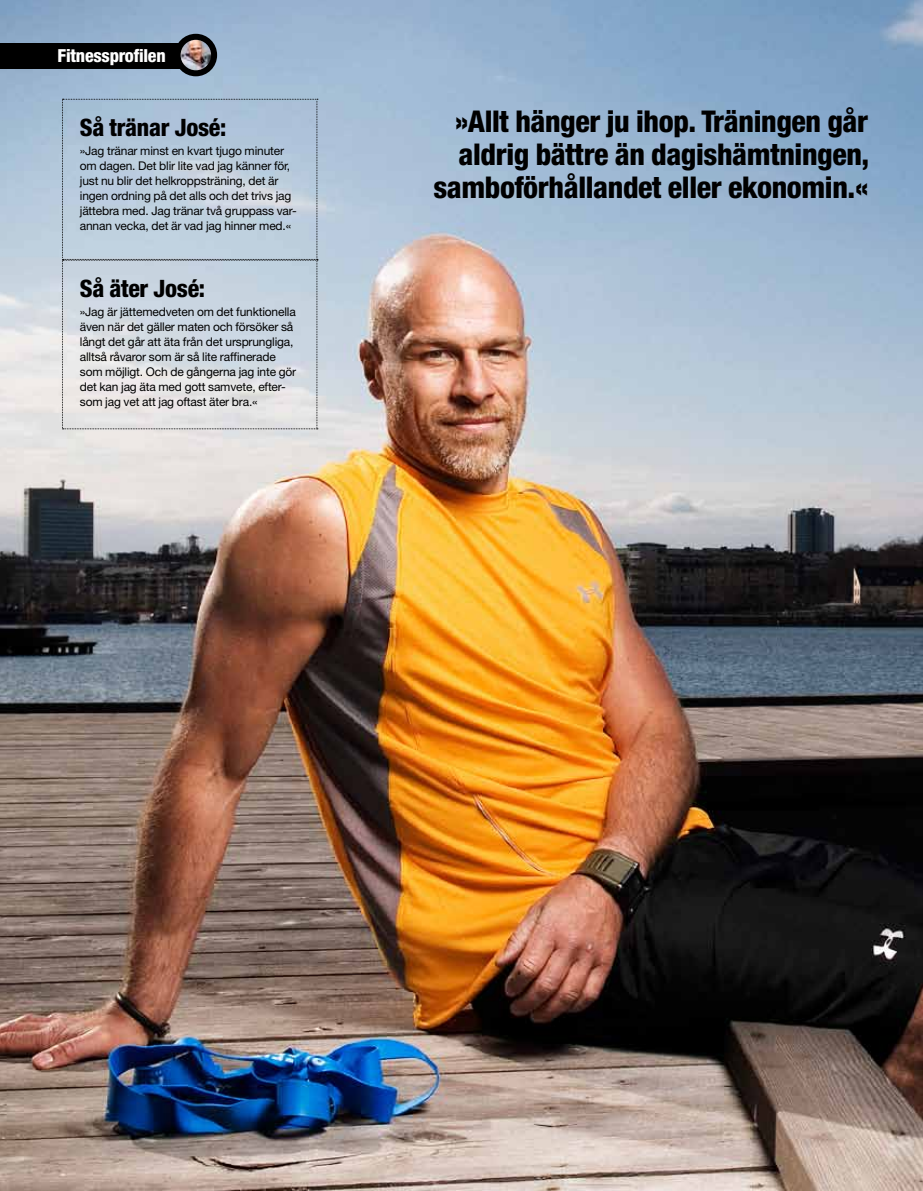
<style>
.page{position:relative;width:923px;height:1191px;background:#fff}
.page>*{position:absolute;margin:0;border:0;box-sizing:border-box;transform-origin:0 0}
.t1{font:800 condensed 30px/33px "Helvetica Neue LT";letter-spacing:-.015em;color:#000;text-align:right}
.t2{font:800 condensed 24px "Helvetica Neue LT";letter-spacing:-.015em;color:#000}
.t3{font:800 condensed 18px "Helvetica Neue LT";letter-spacing:-.015em;color:#fff}
.t4{font:12px/15px "Helvetica Neue";letter-spacing:-.015em;color:#000}
</style>
<div class="page">
<img style="left:0;top:0;width:923px;height:1191px">
<div style="left:0;top:43px;width:181px;height:26px;background:#000"></div>
<img style="left:178px;top:37px;width:36px;height:36px;border-radius:18px">
<div style="left:175px;top:34px;width:42px;height:42px;border:6px solid #000;border-radius:50%"></div>
<svg style="left:62px;top:99px;width:256px;height:330px;background:#c6d2dd"></svg>
<h3 class="t3" style="left:58px;top:44px;width:110px">Fitnessprofilen</h3>
<h2 class="t2" style="left:80px;top:113px;width:148px">Så tränar José:</h2>
<p class="t4" style="left:80px;top:143px;width:218px">»Jag tränar minst en kvart tjugo minuter om dagen. Det blir lite vad jag känner för, just nu blir det helkroppsträning, det är ingen ordning på det alls och det trivs jag jättebra med. Jag tränar två gruppass var&shy;annan vecka, det är vad jag hinner med.«</p>
<h2 class="t2" style="left:80px;top:273px;width:127px">Så äter José:</h2>
<p class="t4" style="left:80px;top:304px;width:218px">»Jag är jättemedveten om det funktionella även när det gäller maten och försöker så långt det går att äta från det ursprungliga, alltså råvaror som är så lite raffinerade som möjligt. Och de gångerna jag inte gör det kan jag äta med gott samvete, efter&shy;som jag vet att jag oftast äter bra.«</p>
<h1 class="t1" style="left:433px;top:104px;width:437px">»Allt hänger ju ihop. Träningen går aldrig bättre än dagishämtningen, samboförhållandet eller ekonomin.«</h1>
</div>
